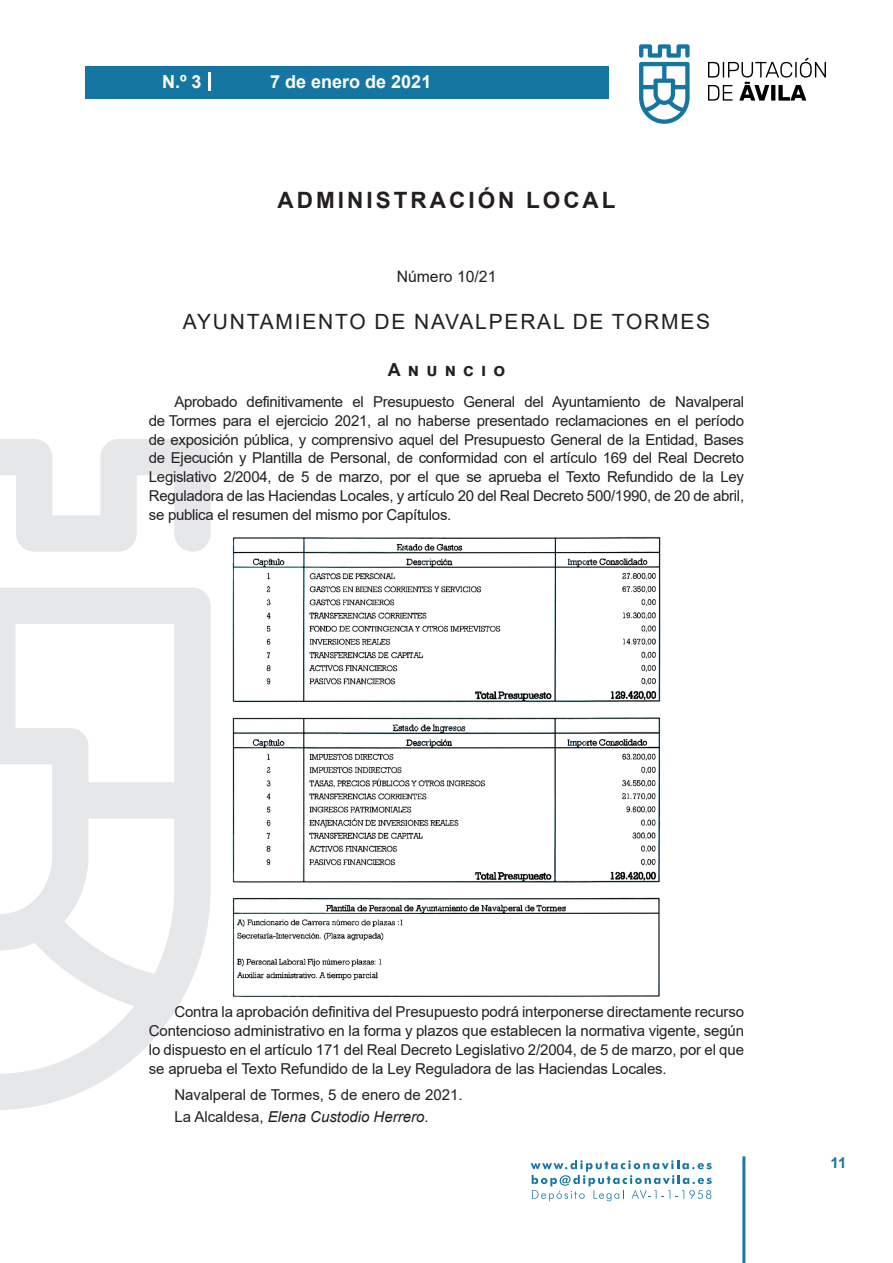
<style>
.page{position:relative;width:893px;height:1263px;background:#fff}
.page>*{position:absolute;margin:0;border:0;box-sizing:border-box;transform-origin:0 0}
.t1{font:700 22.5px "Arial";letter-spacing:.135em;color:#231f20}
.t2{font:21px "Arial";letter-spacing:.085em;color:#231f20}
.t3{font:700 18px "Arial";color:#fff}
.t4{font:700 18px "Arial";letter-spacing:.4em;color:#231f20}
.t5{font:15.75px "Arial";color:#231f20}
.t6{font:15px/18.8px "Arial";letter-spacing:-.01em;color:#231f20;text-align:justify}
.t7{font:700 15px "Arial";color:#1d76a4}
.s1{font-style:italic}
</style>
<div class="page">
<svg style="left:531px;top:1160px;width:181px;height:41px"></svg>
<div style="left:85px;top:66px;width:523px;height:33px;background:#1676a2"></div>
<svg style="left:639px;top:44px;width:51px;height:80px"></svg>
<svg style="left:708px;top:58px;width:118px;height:43px"></svg>
<hr style="left:742px;top:1156px;width:3px;height:107px;background:#1d76a4">
<svg style="left:208px;top:72px;width:2px;height:18px"></svg>
<svg style="left:0;top:439px;width:211px;height:671px"></svg>
<img style="left:232px;top:536px;width:429px;height:462px">
<p class="t3" style="left:162px;top:69px;width:41px">N.º 3</p>
<p class="t3" style="left:270px;top:69px;width:163px">7 de enero de 2021</p>
<h1 class="t1" style="left:277px;top:184px;width:340px">ADMINISTRACIÓN LOCAL</h1>
<p class="t5" style="left:397px;top:266px;width:101px">Número 10/21</p>
<h2 class="t2" style="left:183px;top:307px;width:529px">AYUNTAMIENTO DE NAVALPERAL DE TORMES</h2>
<p class="t4" style="left:388px;top:357px;width:119px">Anuncio</p>
<p class="t6" style="left:149px;top:392px;width:597px;text-indent:26px">Aprobado definitivamente el Presupuesto General del Ayuntamiento de Navalperal de Tormes para el ejercicio 2021, al no haberse presentado reclamaciones en el período de exposición pública, y comprensivo aquel del Presupuesto General de la Entidad, Bases de Ejecución y Plantilla de Personal, de conformidad con el artículo 169 del Real Decreto Legislativo 2/2004, de 5 de marzo, por el que se aprueba el Texto Refundido de la Ley Reguladora de las Haciendas Locales, y artículo 20 del Real Decreto 500/1990, de 20 de abril, se publica el resumen del mismo por Capítulos.</p>
<p class="t6" style="left:149px;top:1002px;width:597px;text-indent:26px">Contra la aprobación definitiva del Presupuesto podrá interponerse directamente recurso Contencioso administrativo en la forma y plazos que establecen la normativa vigente, según lo dispuesto en el artículo 171 del Real Decreto Legislativo 2/2004, de 5 de marzo, por el que se aprueba el Texto Refundido de la Ley Reguladora de las Haciendas Locales.</p>
<p class="t6" style="left:174px;top:1083px;width:290px;line-height:22.2px">Navalperal de Tormes, 5 de enero de 2021.<br>La Alcaldesa, <span class="s1">Elena Custodio Herrero</span>.</p>
<p class="t7" style="left:831px;top:1152px;width:17px">11</p>
</div>
